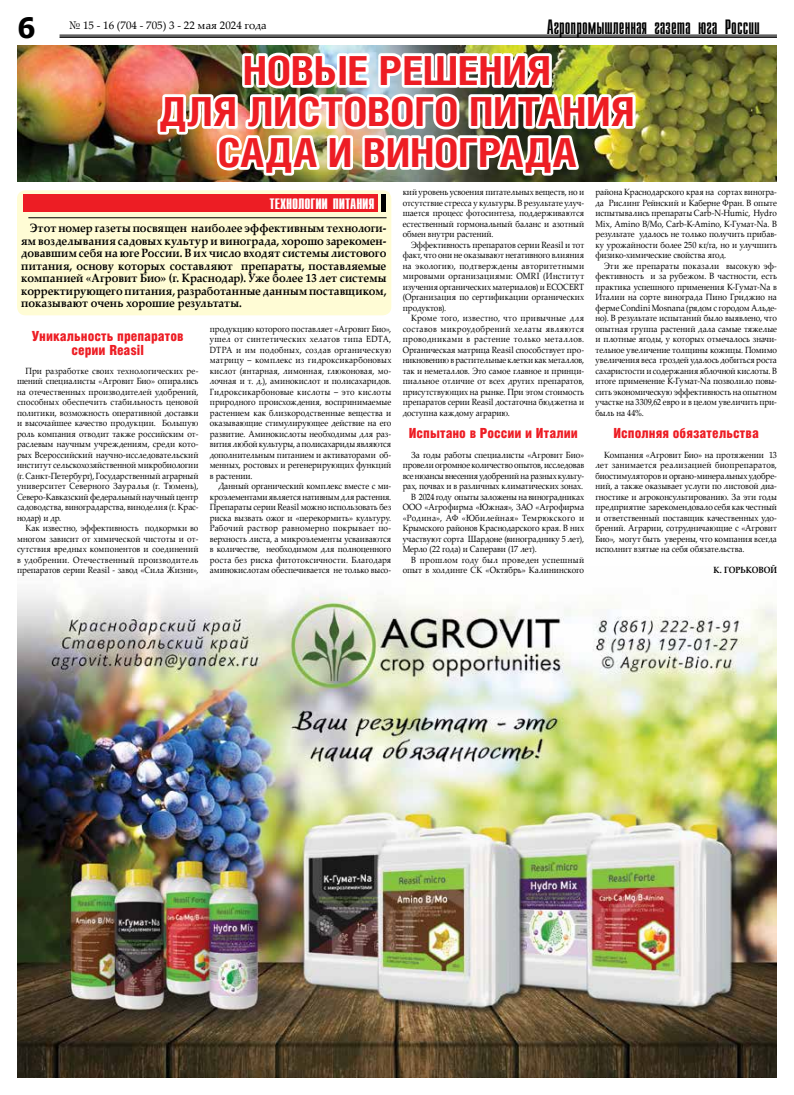
<style>
.page{position:relative;width:794px;height:1095px;background:#fff}
.page>*{position:absolute;margin:0;border:0;box-sizing:border-box;transform-origin:0 0}
.t1{font:700 40px/41px "Helios Cond";letter-spacing:-.01em;color:#ed1d24;text-align:center;scale:1.1 1}
.t2{font:700 28px "Verdana";color:#000;scale:.94 1}
.t3{font:20.6px "Compact CTT";color:#000}
.t4{font:15px "AXP Compact C Bold";letter-spacing:-.005em;color:#fff}
.t5{font:900 14px/14px "Helios Cond";color:#ed1d24;text-align:center}
.t6{font:700 12px/12.5px "Palatino Linotype";color:#000;text-align:justify;scale:.9 1}
.t7{font:11px "Palatino Linotype";color:#000}
.t8{font:9px/10.5px "Palatino Linotype";letter-spacing:-.005em;color:#000;text-align:justify;scale:.9 1}
.t9{font:9px "Palatino Linotype";letter-spacing:.015em;color:#000;scale:.9 1}
.t10{font:9px "Palatino Linotype";letter-spacing:.03em;color:#000;scale:.9 1}
.t11{font:9px "Palatino Linotype";letter-spacing:.035em;color:#000;scale:.9 1}
.t12{font:700 9px "Palatino Linotype";letter-spacing:-.015em;color:#000;scale:.9 1}
</style>
<div class="page">
<hr style="left:60px;top:35px;width:717px;height:1px;background:#000">
<hr style="left:60px;top:36px;width:717px;height:2px;background:#000">
<img style="left:17px;top:45px;width:760px;height:136px">
<img style="left:17px;top:591px;width:760px;height:486px">
<div style="left:17px;top:190px;width:374px;height:125px;background:#fffcd5;border-radius:9px"></div>
<div style="left:23px;top:194px;width:354px;height:18px;background:#ed1d24"></div>
<div style="left:381px;top:194px;width:5px;height:18px;background:#000"></div>
<hr style="left:28px;top:217px;width:358px;height:1px;background:#000">
<img style="left:155px;top:36px;width:483px;height:146px">
<h2 class="t2" style="left:17px;top:8px;width:21px">6</h2>
<p class="t7" style="left:68px;top:18px;width:200px">№ 15 - 16 (704 - 705) 3 - 22 мая 2024 года</p>
<h3 class="t3" style="left:546px;top:16px;width:215px">Агропромышленная газета юга Роcсии</h3>
<h1 class="t1" style="left:159px;top:49px;width:434px">Новые решения<br>для листового питания сада и винограда</h1>
<h3 class="t4" style="left:269px;top:196px;width:107px">Технологии питания</h3>
<p class="t6" style="left:21px;top:221px;width:407px;text-indent:9px">Этот номер газеты посвящен наиболее эффективным технологи&shy;ям возделывания садовых культур и винограда, хорошо зарекомен&shy;довавшим себя на юге России. В их число входят системы листового питания, основу которых составляют препараты, поставляемые компанией «Агровит Био» (г. Краснодар). Уже более 13 лет системы корректирующего питания, разработанные данным поставщиком, показывают очень хорошие результаты.</p>
<h3 class="t5" style="left:32px;top:328px;width:153px">Уникальность препаратов серии Reasil</h3>
<p class="t8" style="left:17px;top:365px;width:203px;text-indent:9px">При разработке своих технологических ре&shy;шений специалисты «Агровит Био» опирались на отечественных производителей удобрений, способных обеспечить стабильность ценовой политики, возможность оперативной доставки и высочайшее качество продукции. Большую роль компания отводит также российским от&shy;раслевым научным учреждениям, среди кото&shy;рых Всероссийский научно-исследовательский институт сельскохозяйственной микробиологии (г. Санкт-Петербург), Государственный аграрный университет Северного Зауралья (г. Тюмень), Северо-Кавказский федеральный научный центр садоводства, виноградарства, виноделия (г. Крас&shy;нодар) и др.</p>
<p class="t8" style="left:17px;top:522px;width:203px;text-indent:9px">Как известно, эффективность подкормки во многом зависит от химической чистоты и от&shy;сутствия вредных компонентов и соединений в удобрении. Отечественный производитель препаратов серии Reasil - завод «Сила Жизни»,</p>
<p class="t8" style="left:210px;top:323px;width:203px">продукцию которого поставляет «Агровит Био», ушел от синтетических хелатов типа EDTA, DTPA и им подобных, создав органическую матрицу – комплекс из гидроксикарбоновых кислот (янтарная, лимонная, глюконовая, мо&shy;лочная и т. д.), аминокислот и полисахаридов.<br>Гидроксикарбоновые кислоты – это кислоты природного происхождения, воспринимаемые растением как близкородственные вещества и оказывающие стимулирующее действие на его развитие. Аминокислоты необходимы для раз&shy;вития любой культуры, а полисахариды являются дополнительным питанием и активаторами об&shy;менных, ростовых и регенерирующих функций в растении.</p>
<p class="t8" style="left:210px;top:480px;width:203px;text-indent:9px">Данный органический комплекс вместе с ми&shy;кроэлементами является нативным для растения.<br>Препараты серии Reasil можно использовать без риска вызвать ожог и «перекормить» культуру.<br>Рабочий раствор равномерно покрывает по&shy;верхность листа, а микроэлементы усваиваются в количестве, необходимом для полноценного роста без риска фитотоксичности. Благодаря аминокислотам обеспечивается не только высо-</p>
<p class="t8" style="left:403px;top:186px;width:203px">кий уровень усвоения питательных веществ, но и отсутствие стресса у культуры. В результате улуч&shy;шается процесс фотосинтеза, поддерживаются естественный гормональный баланс и азотный обмен внутри растений.</p>
<p class="t8" style="left:403px;top:239px;width:203px;text-indent:9px">Эффективность препаратов серии Reasil и тот факт, что они не оказывают негативного влияния на экологию, подтверждены авторитетными мировыми организациями: OMRI (Институт изучения органических материалов) и ECOCERT (Организация по сертификации органических продуктов).</p>
<p class="t8" style="left:403px;top:312px;width:203px;text-indent:9px">Кроме того, известно, что привычные для составов микроудобрений хелаты являются проводниками в растение только металлов.<br>Органическая матрица Reasil способствует про&shy;никновению в растительные клетки как металлов, так и неметаллов. Это самое главное и принци&shy;пиальное отличие от всех других препаратов, присутствующих на рынке. При этом стоимость препаратов серии Reasil достаточна бюджетна и доступна каждому аграрию.</p>
<h3 class="t5" style="left:409px;top:426px;width:170px">Испытано в России и Италии</h3>
<p class="t8" style="left:411px;top:449px;width:194px">За годы работы специалисты «Агровит Био»</p>
<p class="t8" style="left:403px;top:459px;width:203px">провели огромное количество опытов, исследовав</p>
<p class="t8" style="left:403px;top:470px;width:203px">все нюансы внесения удобрений на разных культу-</p>
<p class="t8" style="left:403px;top:480px;width:202px">рах, почвах и в различных климатических зонах.</p>
<p class="t8" style="left:411px;top:491px;width:194px">В 2024 году опыты заложены на виноградниках</p>
<p class="t8" style="left:403px;top:501px;width:203px">ООО «Агрофирма «Южная», ЗАО «Агрофирма</p>
<p class="t10" style="left:403px;top:511px;width:203px">«Родина», АФ «Юбилейная» Темрюкского и</p>
<p class="t8" style="left:403px;top:522px;width:203px">Крымского районов Краснодарского края. В них</p>
<p class="t8" style="left:403px;top:533px;width:203px">участвуют сорта Шардоне (винограднику 5 лет),</p>
<p class="t8" style="left:403px;top:543px;width:150px">Мерло (22 года) и Саперави (17 лет).</p>
<p class="t11" style="left:411px;top:553px;width:194px">В прошлом году был проведен успешный</p>
<p class="t9" style="left:403px;top:564px;width:203px">опыт в холдинге СК «Октябрь» Калининского</p>
<p class="t8" style="left:595px;top:186px;width:203px">района Краснодарского края на сортах виногра&shy;да Рислинг Рейнский и Каберне Фран. В опыте испытывались препараты Carb-N-Humic, Hydro Mix, Amino B/Mo, Carb-K-Amino, K-Гумат-Na. В результате удалось не только получить прибав&shy;ку урожайности более 250 кг/га, но и улучшить физико-химические свойства ягод.</p>
<p class="t8" style="left:595px;top:260px;width:203px;text-indent:9px">Эти же препараты показали высокую эф&shy;фективность и за рубежом. В частности, есть практика успешного применения K-Гумат-Na в Италии на сорте винограда Пино Гриджио на ферме Condini Mosnanа (рядом с городом Альде&shy;но). В результате испытаний было выявлено, что опытная группа растений дала самые тяжелые и плотные ягоды, у которых отмечалось значи&shy;тельное увеличение толщины кожицы. Помимо увеличения веса гроздей удалось добиться роста сахаристости и содержания яблочной кислоты. В итоге применение K-Гумат-Na позволило повы&shy;сить экономическую эффективность на опытном участке на 3309,62 евро и в целом увеличить при&shy;быль на 44%.</p>
<h3 class="t5" style="left:613px;top:426px;width:147px">Исполняя обязательства</h3>
<p class="t8" style="left:595px;top:449px;width:203px;text-indent:9px">Компания «Агровит Био» на протяжении 13 лет занимается реализацией биопрепаратов, биостимуляторов и органо-минеральных удобре&shy;ний, а также оказывает услуги по листовой диа&shy;гностике и агроконсультированию. За эти годы предприятие зарекомендовало себя как честный и ответственный поставщик качественных удо&shy;брений. Аграрии, сотрудничающие с «Агровит Био», могут быть уверены, что компания всегда исполнит взятые на себя обязательства.</p>
<p class="t12" style="left:713px;top:564px;width:72px">К. ГОРЬКОВОЙ</p>
</div>
